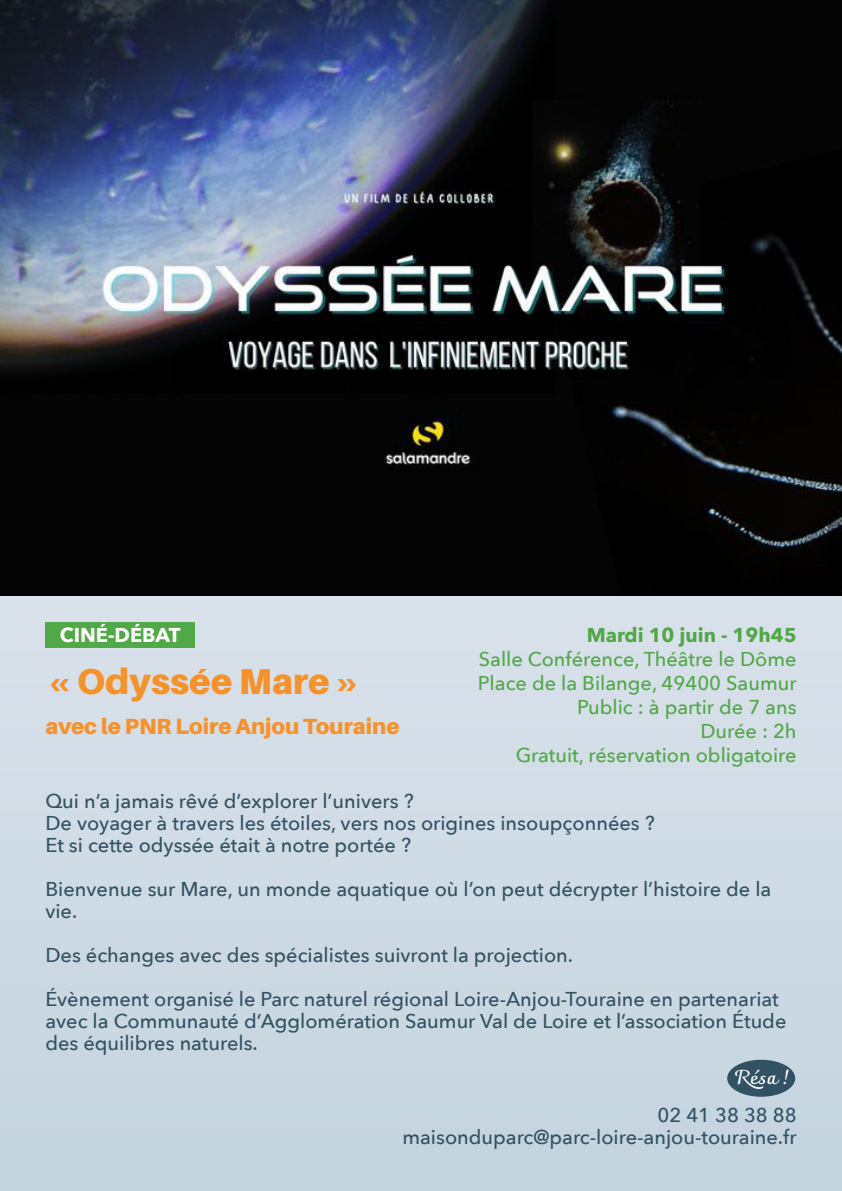
<style>
.page{position:relative;width:842px;height:1191px;background:#fff}
.page>*{position:absolute;margin:0;border:0;box-sizing:border-box;transform-origin:0 0}
.t1{font:900 36px "Aileron";color:#f6922a}
.t2{font:900 22px "Aileron";color:#f6922a}
.t3{font:500 20px/22px "Avenir Next";color:#325264}
.t4{font:500 20px "Avenir Next";color:#51a846}
.t5{font:700 20px "Avenir Next";color:#51a846}
.t6{font:700 20px "Avenir Next";color:#fff}
.t7{font:700 20px "Charmonman";color:#fff}
</style>
<div class="page">
<div style="left:0;top:313px;width:842px;height:878px;background:#cedbe4"></div>
<img style="left:0;top:0;width:842px;height:595px">
<div style="left:45px;top:622px;width:149px;height:26px;background:#51a846"></div>
<div style="left:727px;top:1059px;width:68px;height:37px;background:#325264;border-radius:50%"></div>
<p class="t6" style="left:60px;top:618px;width:122px">CINÉ-DÉBAT</p>
<p class="t5" style="left:587px;top:618px;width:211px">Mardi 10 juin - 19h45</p>
<p class="t4" style="left:479px;top:642px;width:319px">Salle Conférence, Théâtre le Dôme</p>
<p class="t4" style="left:478px;top:666px;width:320px">Place de la Bilange, 49400 Saumur</p>
<p class="t4" style="left:577px;top:690px;width:221px">Public : à partir de 7 ans</p>
<p class="t4" style="left:700px;top:714px;width:98px">Durée : 2h</p>
<p class="t4" style="left:516px;top:738px;width:282px">Gratuit, réservation obligatoire</p>
<p class="t1" style="left:45px;top:660px;width:316px">« Odyssée Mare »</p>
<p class="t2" style="left:45px;top:714px;width:356px">avec le PNR Loire Anjou Touraine</p>
<p class="t3" style="left:45px;top:789px;width:370px">Qui n’a jamais rêvé d’explorer l’univers ?</p>
<p class="t3" style="left:45px;top:811px;width:611px">De voyager à travers les étoiles, vers nos origines insoupçonnées ?</p>
<p class="t3" style="left:45px;top:833px;width:367px">Et si cette odyssée était à notre portée ?</p>
<p class="t3" style="left:45px;top:877px;width:727px">Bienvenue sur Mare, un monde aquatique où l’on peut décrypter l’histoire de la vie.</p>
<p class="t3" style="left:45px;top:943px;width:529px">Des échanges avec des spécialistes suivront la projection.</p>
<p class="t3" style="left:45px;top:987px;width:743px">Évènement organisé le Parc naturel régional Loire-Anjou-Touraine en partenariat avec la Communauté d’Agglomération Saumur Val de Loire et l’association Étude des équilibres naturels.</p>
<p class="t7" style="left:735px;top:1065px;width:56px">Résa !</p>
<p class="t3" style="left:658px;top:1103px;width:140px">02 41 38 38 88</p>
<p class="t3" style="left:402px;top:1125px;width:396px">maisonduparc@parc-loire-anjou-touraine.fr</p>
</div>
